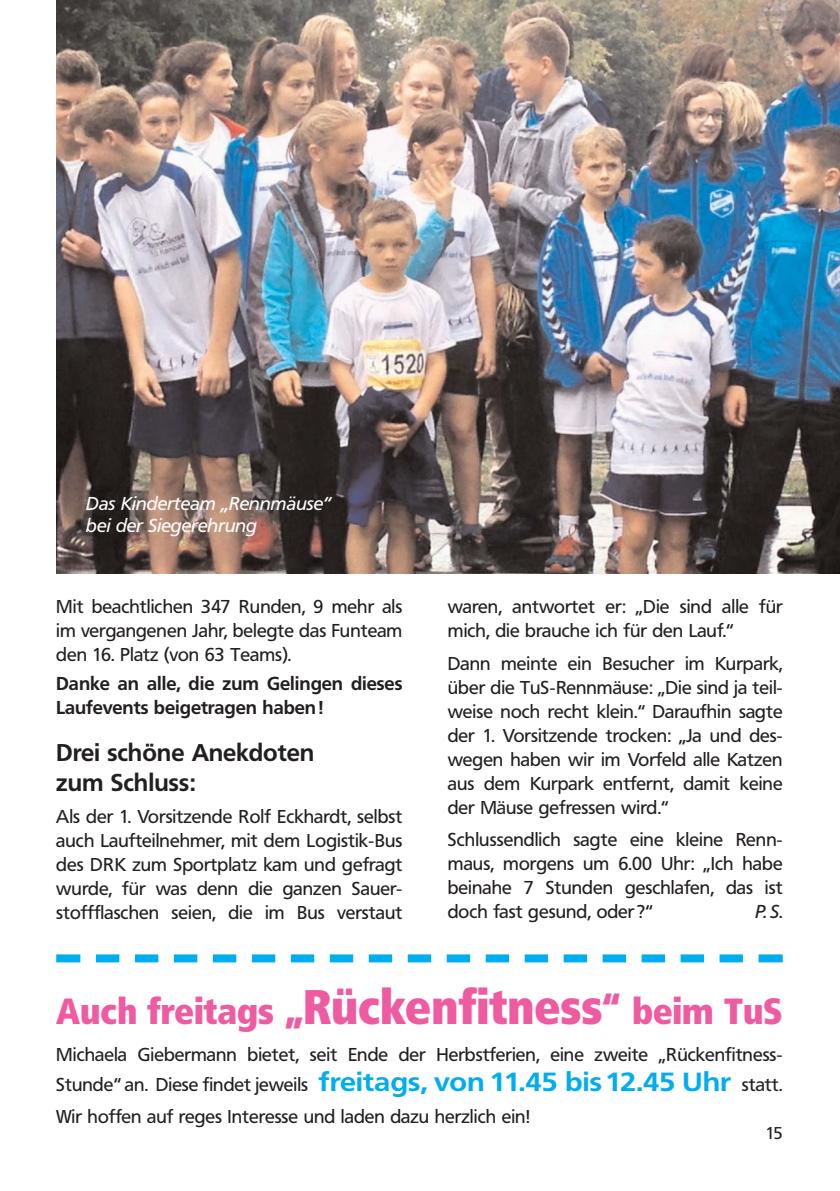
<style>
.page{position:relative;width:840px;height:1191px;background:#fff}
.page>*{position:absolute;margin:0;border:0;box-sizing:border-box;transform-origin:0 0}
.t1{font:800 36px "Frutiger Condensed BQ";color:#ef5ba1}
.t2{font:700 24px/30px "Frutiger BQ";color:#231f20}
.t3{font:18.4px/24px "Frutiger BQ";color:#231f20;text-align:justify}
.t4{font:700 18.4px/24px "Frutiger BQ";color:#231f20}
.t5{font:italic 18.4px/22px "Frutiger BQ";color:#fff}
.t6{font:italic 18.4px "Frutiger BQ";color:#231f20}
.t7{font:17px "Frutiger BQ";color:#231f20}
.s1{font-style:normal}
.s2{font-size:40px}
.s3{font-size:48px}
.s4{font-weight:700;font-size:26px;color:#00adef}
</style>
<div class="page">
<img style="left:56px;top:0;width:783px;height:573px">
<svg style="left:80px;top:954px;width:663px;height:8px"></svg>
<div style="left:56px;top:954px;width:24px;height:8px;background:#00adef"></div>
<div style="left:758px;top:954px;width:24px;height:8px;background:#00adef"></div>
<p class="t5" style="left:86px;top:494px;width:246px">Das Kinderteam „Rennmäuse“ bei der Siegerehrung</p>
<p class="t3" style="left:56px;top:596px;width:347px">Mit beachtlichen 347 Runden, 9 mehr als im vergangenen Jahr, belegte das Funteam den 16. Platz (von 63 Teams).</p>
<p class="t4" style="left:56px;top:673px;width:347px">Danke an alle, die zum Gelingen dieses<br>Laufevents beigetragen haben!</p>
<h2 class="t2" style="left:56px;top:739px;width:259px">Drei schöne Anekdoten zum Schluss:</h2>
<p class="t3" style="left:56px;top:805px;width:347px">Als der 1. Vorsitzende Rolf Eckhardt, selbst auch Laufteilnehmer, mit dem Logistik-Bus des DRK zum Sportplatz kam und gefragt wurde, für was denn die ganzen Sauer&shy;stoffflaschen seien, die im Bus verstaut</p>
<p class="t3" style="left:447px;top:596px;width:336px">waren, antwortet er: „Die sind alle für mich, die brauche ich für den Lauf.“</p>
<p class="t3" style="left:447px;top:652px;width:336px">Dann meinte ein Besucher im Kurpark, über die TuS-Rennmäuse: „Die sind ja teil&shy;weise noch recht klein.“ Daraufhin sagte der 1. Vorsitzende trocken: „Ja und des&shy;wegen haben wir im Vorfeld alle Katzen aus dem Kurpark entfernt, damit keine der Mäuse gefressen wird.“</p>
<p class="t3" style="left:447px;top:829px;width:336px">Schlussendlich sagte eine kleine Renn&shy;maus, morgens um 6.00 Uhr: „Ich habe beinahe 7 Stunden geschlafen, das ist doch fast gesund, oder?“</p>
<p class="t6" style="left:755px;top:904px;width:29px">P. S<span class="s1">.</span></p>
<h1 class="t1" style="left:56px;top:997px;width:727px">Auch freitags <span class="s2">„</span><span class="s3">Rückenfitness</span><span class="s2">“</span> beim TuS</h1>
<p class="t3" style="left:56px;top:1040px;width:727px;line-height:30.8px">Michaela Giebermann bietet, seit Ende der Herbstferien, eine zweite „Rückenfitness-Stunde“ an. Diese findet jeweils <span class="s4">freitags, von 11.45 bis12.45 Uhr</span> statt.<br>Wir hoffen auf reges Interesse und laden dazu herzlich ein!</p>
<p class="t7" style="left:765px;top:1124px;width:19px">15</p>
</div>
